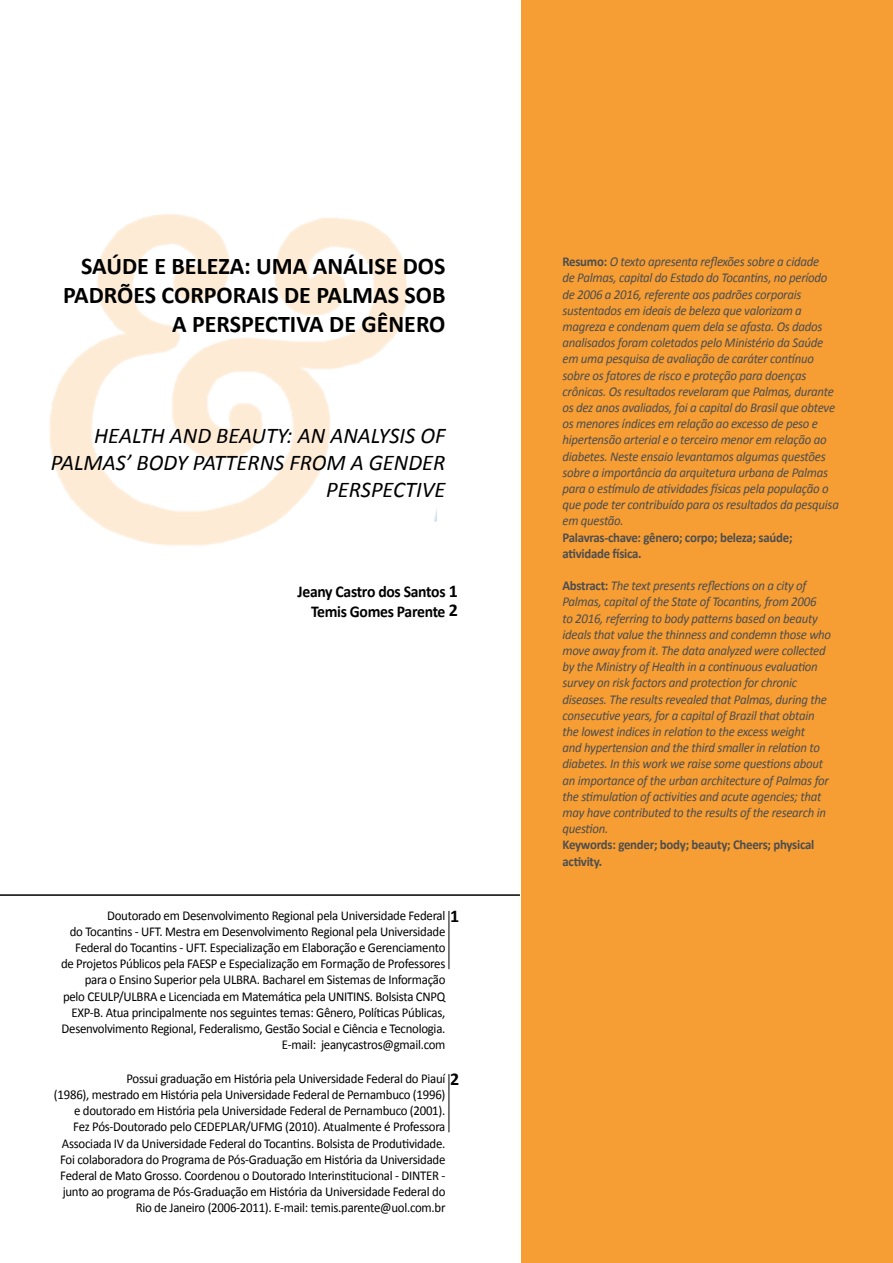
<style>
.page{position:relative;width:893px;height:1263px;background:#fff}
.page>*{position:absolute;margin:0;border:0;box-sizing:border-box;transform-origin:0 0}
.t1{font:700 24px/28.8px "Calibri";color:#000;text-align:right}
.t2{font:italic 22.5px/27px "Calibri";color:#000;text-align:right}
.t3{font:700 18px "Calibri";color:#000}
.t4{font:700 16.5px/19.8px "Calibri";letter-spacing:-.02em;color:#000;text-align:right;scale:.95 1}
.t5{font:italic 13.5px/16.2px "Calibri";letter-spacing:-.02em;color:#4d4d4f;scale:.95 1}
.t6{font:13.5px/16.2px "Calibri";letter-spacing:-.02em;color:#000;text-align:right;scale:.95 1}
.t7{font:700 13.5px/16.2px "Calibri";letter-spacing:-.02em;color:#4d4d4f;scale:.95 1}
.s1{font-size:18px}
.s2{font-weight:700;font-style:normal}
</style>
<div class="page">
<div style="left:521px;top:0;width:372px;height:1263px;background:#f69e34"></div>
<img style="left:49px;top:214px;width:387px;height:332px">
<hr style="left:0;top:894px;width:520px;height:2px;background:#000">
<hr style="left:449px;top:911px;width:1px;height:58px;background:#000">
<hr style="left:449px;top:1074px;width:1px;height:58px;background:#000">
<h1 class="t1" style="left:63px;top:252px;width:384px">SAÚDE E BELEZA: UMA ANÁLISE DOS<br>PADRÕES CORPORAIS DE PALMAS SOB<br>A PERSPECTIVA DE GÊNERO</h1>
<h2 class="t2" style="left:51px;top:422px;width:396px">HEALTH AND BEAUTY: AN ANALYSIS OF<br>PALMAS’ BODY PATTERNS FROM A GENDER<br>PERSPECTIVE</h2>
<p class="t4" style="left:298px;top:582px;width:170px">Jeany Castro dos Santos <span class="s1">1<br></span>Temis Gomes Parente <span class="s1">2</span></p>
<p class="t6" style="left:61px;top:907px;width:406px">Doutorado em Desenvolvimento Regional pela Universidade Federal<br>do Tocantins - UFT. Mestra em Desenvolvimento Regional pela Universidade Federal do Tocantins - UFT. Especialização em Elaboração e Gerenciamento de Projetos Públicos pela FAESP e Especialização em Formação de Professores para o Ensino Superior pela ULBRA. Bacharel em Sistemas de Informação pelo CEULP/ULBRA e Licenciada em Matemática pela UNITINS. Bolsista CNPQ EXP-B. Atua principalmente nos seguintes temas: Gênero, Políticas Públicas, Desenvolvimento Regional, Federalismo, Gestão Social e Ciência e Tecnologia.<br>E-mail: jeanycastros@gmail.com</p>
<p class="t6" style="left:54px;top:1070px;width:414px">Possui graduação em História pela Universidade Federal do Piauí<br>(1986), mestrado em História pela Universidade Federal de Pernambuco (1996) e doutorado em História pela Universidade Federal de Pernambuco (2001).<br>Fez Pós-Doutorado pelo CEDEPLAR/UFMG (2010). Atualmente é Professora Associada IV da Universidade Federal do Tocantins. Bolsista de Produtividade.<br>Foi colaboradora do Programa de Pós-Graduação em História da Universidade Federal de Mato Grosso. Coordenou o Doutorado Interinstitucional - DINTER - junto ao programa de Pós-Graduação em História da Universidade Federal do Rio de Janeiro (2006-2011). E-mail: temis.parente@uol.com.br</p>
<h3 class="t3" style="left:450px;top:904px;width:11px">1</h3>
<h3 class="t3" style="left:450px;top:1067px;width:11px">2</h3>
<p class="t5" style="left:562px;top:253px;width:292px"><span class="s2">Resumo:</span> O texto apresenta reflexões sobre a cidade<br>de Palmas, capital do Estado do Tocantins, no período de 2006 a 2016, referente aos padrões corporais sustentados em ideais de beleza que valorizam a magreza e condenam quem dela se afasta. Os dados analisados foram coletados pelo Ministério da Saúde em uma pesquisa de avaliação de caráter contínuo sobre os fatores de risco e proteção para doenças crônicas. Os resultados revelaram que Palmas, durante os dez anos avaliados, foi a capital do Brasil que obteve os menores índices em relação ao excesso de peso e hipertensão arterial e o terceiro menor em relação ao diabetes. Neste ensaio levantamos algumas questões sobre a importância da arquitetura urbana de Palmas para o estímulo de atividades físicas pela população o que pode ter contribuído para os resultados da pesquisa em questão.</p>
<p class="t7" style="left:562px;top:529px;width:244px">Palavras-chave: gênero; corpo; beleza; saúde; atividade física.</p>
<p class="t5" style="left:562px;top:577px;width:284px"><span class="s2">Abstract:</span> The text presents reflections on a city of Palmas, capital of the State of Tocantins, from 2006<br>to 2016, referring to body patterns based on beauty ideals that value the thinness and condemn those who move away from it. The data analyzed were collected by the Ministry of Health in a continuous evaluation survey on risk factors and protection for chronic diseases. The results revealed that Palmas, during the consecutive years, for a capital of Brazil that obtain the lowest indices in relation to the excess weight<br>and hypertension and the third smaller in relation to diabetes. In this work we raise some questions about an importance of the urban architecture of Palmas for the stimulation of activities and acute agencies; that may have contributed to the results of the research in question.</p>
<p class="t7" style="left:562px;top:837px;width:267px">Keywords: gender; body; beauty; Cheers; physical activity.</p>
</div>
